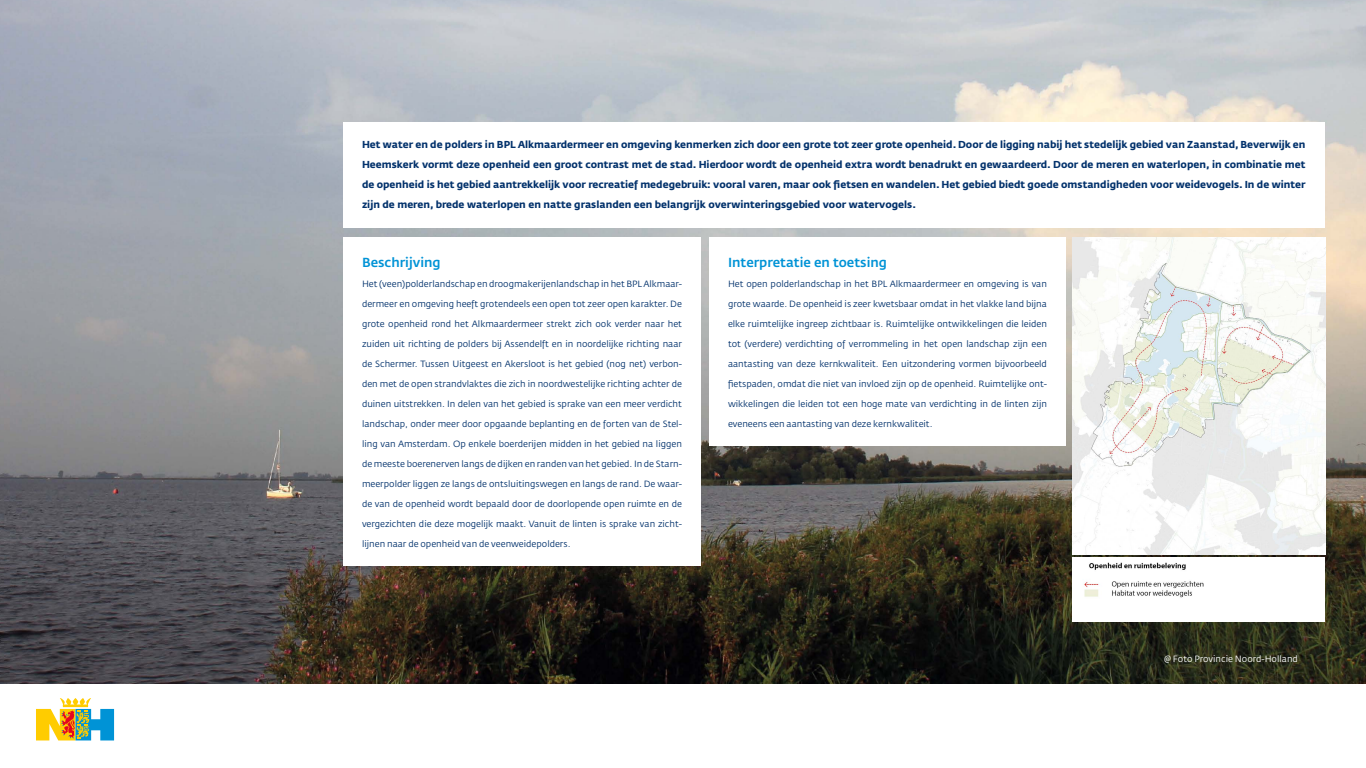
<style>
.page{position:relative;width:1366px;height:768px;background:#fff}
.page>*{position:absolute;margin:0;border:0;box-sizing:border-box;transform-origin:0 0}
.Txt{font:500 13px "Fedra Sans Std";color:#0093d6}
.txt_bold{font:700 10px/20px "Fedra Sans Std";color:#03326c;text-align:justify}
.Txt-2{font:9px "Fedra Sans Std";color:#03326c}
.t1{font:9px "Fedra Sans Std";color:#fff}
</style>
<div class="page">
<img style="left:0;top:0;width:1366px;height:684px">
<svg style="left:36px;top:698px;width:78px;height:42px"></svg>
<img style="left:1072px;top:238px;width:253px;height:317px">
<img style="left:1072px;top:557px;width:253px;height:65px">
<div style="left:709px;top:238px;width:357px;height:208px;background:#fff"></div>
<div style="left:343px;top:238px;width:358px;height:328px;background:#fff"></div>
<div style="left:343px;top:122px;width:982px;height:106px;background:#fff"></div>
<p class="txt_bold" style="left:362px;top:135px;width:945px">Het water en de polders in BPL Alkmaardermeer en omgeving kenmerken zich door een grote tot zeer grote openheid. Door de ligging nabij het stedelijk gebied van Zaanstad, Beverwijk en Heemskerk vormt deze openheid een groot contrast met de stad. Hierdoor wordt de openheid extra wordt benadrukt en gewaardeerd. Door de meren en waterlopen, in combinatie met de openheid is het gebied aantrekkelijk voor recreatief medegebruik: vooral varen, maar ook fietsen en wandelen. Het gebied biedt goede omstandigheden voor weidevogels. In de winter zijn de meren, brede waterlopen en natte graslanden een belangrijk overwinteringsgebied voor watervogels.</p>
<p class="Txt" style="left:362px;top:254px;width:80px">Beschrijving</p>
<p class="Txt-2" style="left:362px;top:278px;width:322px">Het (veen)polderlandschap en droogmakerijenlandschap in het BPL Alkmaar-</p>
<p class="Txt-2" style="left:362px;top:298px;width:321px">dermeer en omgeving heeft grotendeels een open tot zeer open karakter. De</p>
<p class="Txt-2" style="left:362px;top:318px;width:321px">grote openheid rond het Alkmaardermeer strekt zich ook verder naar het</p>
<p class="Txt-2" style="left:362px;top:338px;width:322px">zuiden uit richting de polders bij Assendelft en in noordelijke richting naar</p>
<p class="Txt-2" style="left:362px;top:358px;width:321px">de Schermer. Tussen Uitgeest en Akersloot is het gebied (nog net) verbon-</p>
<p class="Txt-2" style="left:362px;top:378px;width:321px">den met de open strandvlaktes die zich in noordwestelijke richting achter de</p>
<p class="Txt-2" style="left:362px;top:398px;width:321px">duinen uitstrekken. In delen van het gebied is sprake van een meer verdicht</p>
<p class="Txt-2" style="left:362px;top:418px;width:322px">landschap, onder meer door opgaande beplanting en de forten van de Stel-</p>
<p class="Txt-2" style="left:362px;top:438px;width:322px">ling van Amsterdam. Op enkele boerderijen midden in het gebied na liggen</p>
<p class="Txt-2" style="left:362px;top:458px;width:322px">de meeste boerenerven langs de dijken en randen van het gebied. In de Starn-</p>
<p class="Txt-2" style="left:362px;top:478px;width:322px">meerpolder liggen ze langs de ontsluitingswegen en langs de rand. De waar-</p>
<p class="Txt-2" style="left:362px;top:498px;width:322px">de van de openheid wordt bepaald door de doorlopende open ruimte en de</p>
<p class="Txt-2" style="left:362px;top:518px;width:321px">vergezichten die deze mogelijk maakt. Vanuit de linten is sprake van zicht-</p>
<p class="Txt-2" style="left:362px;top:538px;width:210px">lijnen naar de openheid van de veenweidepolders.</p>
<p class="Txt" style="left:728px;top:254px;width:161px">Interpretatie en toetsing</p>
<p class="Txt-2" style="left:728px;top:278px;width:321px">Het open polderlandschap in het BPL Alkmaardermeer en omgeving is van</p>
<p class="Txt-2" style="left:728px;top:298px;width:320px">grote waarde. De openheid is zeer kwetsbaar omdat in het vlakke land bijna</p>
<p class="Txt-2" style="left:728px;top:318px;width:321px">elke ruimtelijke ingreep zichtbaar is. Ruimtelijke ontwikkelingen die leiden</p>
<p class="Txt-2" style="left:728px;top:338px;width:321px">tot (verdere) verdichting of verrommeling in het open landschap zijn een</p>
<p class="Txt-2" style="left:728px;top:358px;width:321px">aantasting van deze kernkwaliteit. Een uitzondering vormen bijvoorbeeld</p>
<p class="Txt-2" style="left:728px;top:378px;width:321px">fietspaden, omdat die niet van invloed zijn op de openheid. Ruimtelijke ont-</p>
<p class="Txt-2" style="left:728px;top:398px;width:321px">wikkelingen die leiden tot een hoge mate van verdichting in de linten zijn</p>
<p class="Txt-2" style="left:728px;top:418px;width:206px">eveneens een aantasting van deze kernkwaliteit.</p>
<p class="t1" style="left:1164px;top:653px;width:135px">@ Foto Provincie Noord-Holland</p>
</div>
